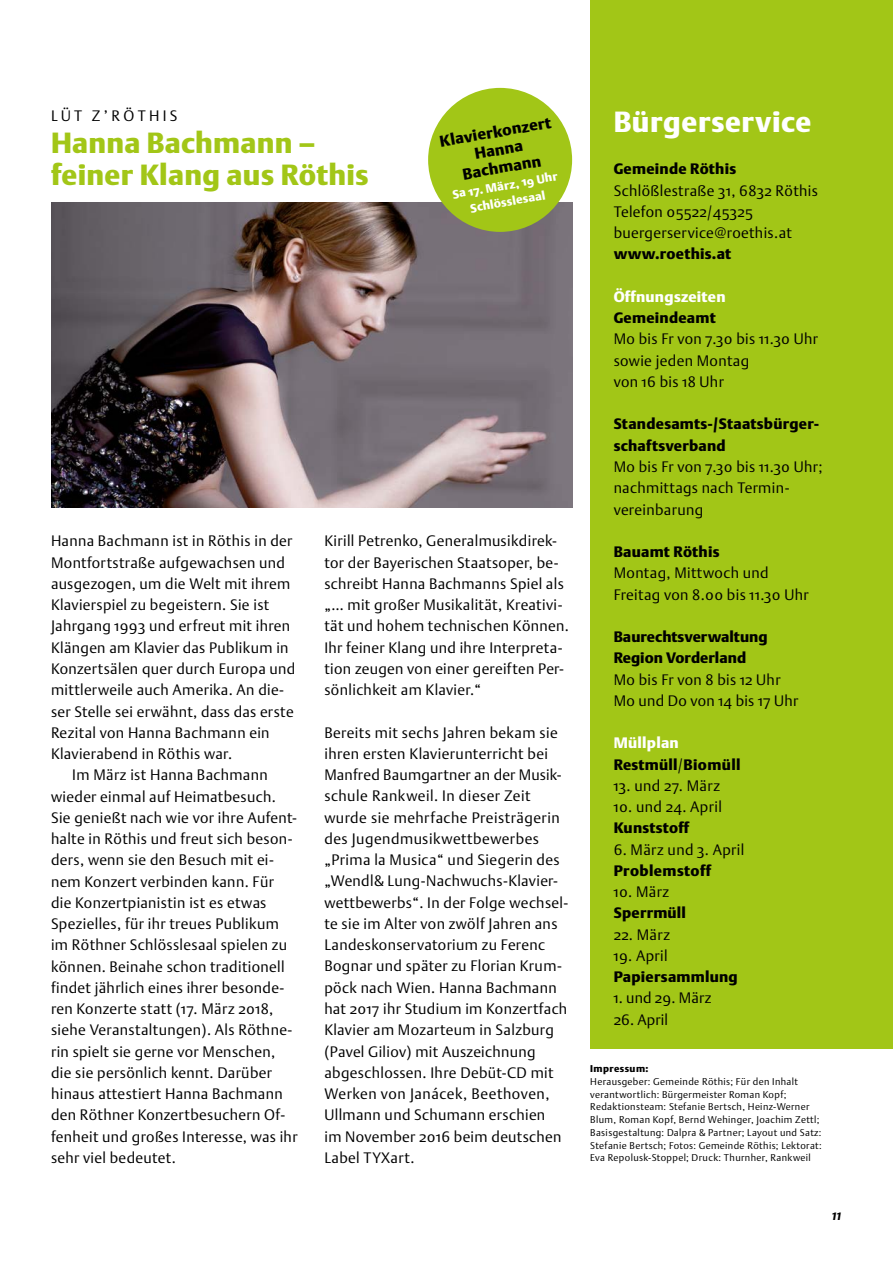
<style>
.page{position:relative;width:893px;height:1263px;background:#fff}
.page>*{position:absolute;margin:0;border:0;box-sizing:border-box;transform-origin:0 0}
.t1{font:900 28.8px/32px "DTL Argo ST";letter-spacing:.01em;color:#a2c617}
.t2{font:900 28.8px "DTL Argo ST";letter-spacing:.02em;color:#fff}
.t3{font:900 15.6px/18px "DTL Argo ST";color:#000;text-align:center}
.t4{font:300 15px/21.3px "DTL Argo ST";letter-spacing:.025em;color:#000}
.t5{font:900 15px/21.3px "DTL Argo ST";letter-spacing:.015em;color:#000}
.t6{font:900 15px "DTL Argo ST";letter-spacing:.015em;color:#fff}
.t7{font:900 12px/16.8px "DTL Argo ST";color:#fff;text-align:center}
.t8{font:italic 900 10.5px "DTL Argo T";color:#000}
.t9{font:300 9.75px/12.8px "DTL Argo ST";letter-spacing:.04em;color:#000}
.t10{font:900 9.75px "DTL Argo ST";letter-spacing:.04em;color:#000}
.s1{color:#fff}
.s2{font-weight:300}
</style>
<div class="page">
<div style="left:590px;top:0;width:303px;height:1049px;background:#a2c617"></div>
<img style="left:51px;top:203px;width:521px;height:304px">
<div style="left:428px;top:88px;width:144px;height:144px;background:#a2c617;border-radius:50%"></div>
<p class="t4" style="left:51px;top:105px;width:11px">lüt</p>
<p class="t4" style="left:92px;top:105px;width:32px">z’röthis</p>
<h1 class="t1" style="left:51px;top:127px;width:319px">Hanna Bachmann – feiner Klang aus Röthis</h1>
<p class="t3" style="left:438px;top:133px;width:115px;rotate:-10deg">Klavierkonzert<br>Hanna<br>Bachmann</p>
<p class="t7" style="left:451px;top:186px;width:108px;rotate:-10deg">Sa 17. März, 19 Uhr<br>Schlösslesaal</p>
<p class="t4" style="left:51px;top:530px;width:243px">Hanna Bachmann ist in Röthis in der</p>
<p class="t4" style="left:51px;top:552px;width:236px">Montfortstraße aufgewachsen und</p>
<p class="t4" style="left:51px;top:573px;width:241px">ausgezogen, um die Welt mit ihrem</p>
<p class="t4" style="left:51px;top:594px;width:220px">Klavierspiel zu begeistern. Sie ist</p>
<p class="t4" style="left:51px;top:615px;width:241px">Jahrgang 1993 und erfreut mit ihren</p>
<p class="t4" style="left:51px;top:637px;width:239px">Klängen am Klavier das Publikum in</p>
<p class="t4" style="left:51px;top:658px;width:246px">Konzertsälen quer durch Europa und</p>
<p class="t4" style="left:51px;top:679px;width:235px">mittlerweile auch Amerika. An die-</p>
<p class="t4" style="left:51px;top:700px;width:244px">ser Stelle sei erwähnt, dass das erste</p>
<p class="t4" style="left:51px;top:722px;width:220px">Rezital von Hanna Bachmann ein</p>
<p class="t4" style="left:51px;top:743px;width:183px">Klavierabend in Röthis war.</p>
<p class="t4" style="left:72px;top:764px;width:197px">Im März ist Hanna Bachmann</p>
<p class="t4" style="left:51px;top:785px;width:226px">wieder einmal auf Heimatbesuch.</p>
<p class="t4" style="left:51px;top:807px;width:248px">Sie genießt nach wie vor ihre Aufent-</p>
<p class="t4" style="left:51px;top:828px;width:243px">halte in Röthis und freut sich beson-</p>
<p class="t4" style="left:51px;top:849px;width:224px">ders, wenn sie den Besuch mit ei-</p>
<p class="t4" style="left:51px;top:870px;width:224px">nem Konzert verbinden kann. Für</p>
<p class="t4" style="left:51px;top:892px;width:217px">die Konzertpianistin ist es etwas</p>
<p class="t4" style="left:51px;top:913px;width:229px">Spezielles, für ihr treues Publikum</p>
<p class="t4" style="left:51px;top:934px;width:238px">im Röthner Schlösslesaal spielen zu</p>
<p class="t4" style="left:51px;top:955px;width:235px">können. Beinahe schon traditionell</p>
<p class="t4" style="left:51px;top:977px;width:235px">findet jährlich eines ihrer besonde-</p>
<p class="t4" style="left:51px;top:998px;width:224px">ren Konzerte statt (17. März 2018,</p>
<p class="t4" style="left:51px;top:1019px;width:243px">siehe Veranstaltungen). Als Röthne-</p>
<p class="t4" style="left:51px;top:1040px;width:226px">rin spielt sie gerne vor Menschen,</p>
<p class="t4" style="left:51px;top:1062px;width:222px">die sie persönlich kennt. Darüber</p>
<p class="t4" style="left:51px;top:1083px;width:233px">hinaus attestiert Hanna Bachmann</p>
<p class="t4" style="left:51px;top:1104px;width:236px">den Röthner Konzertbesuchern Of-</p>
<p class="t4" style="left:51px;top:1125px;width:248px">fenheit und großes Interesse, was ihr</p>
<p class="t4" style="left:51px;top:1147px;width:126px">sehr viel bedeutet.</p>
<p class="t4" style="left:324px;top:530px;width:246px">Kirill Petrenko, Generalmusikdirek&shy;tor der Bayerischen Staatsoper, be&shy;schreibt Hanna Bachmanns Spiel als „… mit großer Musikalität, Kreativi&shy;tät und hohem technischen Können.<br>Ihr feiner Klang und ihre Interpreta&shy;tion zeugen von einer gereiften Per&shy;sönlichkeit am Klavier.“</p>
<p class="t4" style="left:324px;top:721px;width:245px">Bereits mit sechs Jahren bekam sie ihren ersten Klavierunterricht bei<br>Manfred Baumgartner an der Musik&shy;schule Rankweil. In dieser Zeit wurde sie mehrfache Preisträgerin des Jugendmusikwettbewerbes „Prima la Musica“ und Siegerin des „Wendl&amp; Lung-Nachwuchs-Klavier&shy;wettbewerbs“. In der Folge wechsel&shy;te sie im Alter von zwölf Jahren ans<br>Landeskonservatorium zu Ferenc<br>Bognar und später zu Florian Krum&shy;pöck nach Wien. Hanna Bachmann hat 2017 ihr Studium im Konzertfach<br>Klavier am Mozarteum in Salzburg (Pavel Giliov) mit Auszeichnung abgeschlossen. Ihre Debüt-CD mit<br>Werken von Janácek, Beethoven,<br>Ullmann und Schumann erschien<br>im November 2016 beim deutschen<br>Label TYXart.</p>
<h1 class="t2" style="left:614px;top:104px;width:199px">Bürgerservice</h1>
<p class="t5" style="left:614px;top:158px;width:124px">Gemeinde Röthis</p>
<p class="t4" style="left:614px;top:179px;width:206px">Schlößlestraße 31, 6832 Röthis<br>Telefon 05522/45325 buergerservice@roethis.at</p>
<p class="t5" style="left:614px;top:243px;width:119px">www.roethis.at</p>
<p class="t6" style="left:614px;top:288px;width:113px">Öffnungszeiten</p>
<p class="t5" style="left:614px;top:307px;width:104px">Gemeindeamt</p>
<p class="t4" style="left:614px;top:328px;width:206px">Mo bis Fr von 7.30 bis 11.30 Uhr sowie jeden Montag<br>von 16 bis 18 Uhr</p>
<p class="t5" style="left:614px;top:413px;width:207px">Standesamts-/Staatsbürger&shy;schaftsverband</p>
<p class="t4" style="left:614px;top:456px;width:210px">Mo bis Fr von 7.30 bis 11.30 Uhr; nachmittags nach Termin&shy;vereinbarung</p>
<p class="t5" style="left:614px;top:541px;width:107px">Bauamt Röthis</p>
<p class="t4" style="left:614px;top:562px;width:196px">Montag, Mittwoch und<br>Freitag von 8.00 bis 11.30 Uhr</p>
<p class="t5" style="left:614px;top:626px;width:155px">Baurechtsverwaltung<br>Region Vorderland</p>
<p class="t4" style="left:614px;top:668px;width:186px">Mo bis Fr von 8 bis 12 Uhr<br>Mo und Do von 14 bis 17 Uhr</p>
<p class="t5" style="left:614px;top:732px;width:128px"><span class="s1">Müllplan<br></span>Restmüll<span class="s2">/</span>Biomüll</p>
<p class="t4" style="left:614px;top:775px;width:108px">13. und 27. März</p>
<p class="t4" style="left:614px;top:796px;width:110px">10. und 24. April</p>
<p class="t5" style="left:614px;top:817px;width:77px">Kunststoff</p>
<p class="t4" style="left:614px;top:838px;width:132px">6. März und 3. April</p>
<p class="t5" style="left:614px;top:860px;width:99px">Problemstoff</p>
<p class="t4" style="left:614px;top:881px;width:57px">10. März</p>
<p class="t5" style="left:614px;top:902px;width:74px">Sperrmüll</p>
<p class="t4" style="left:614px;top:923px;width:58px">22. März</p>
<p class="t4" style="left:614px;top:945px;width:55px">19. April</p>
<p class="t5" style="left:614px;top:966px;width:126px">Papiersammlung</p>
<p class="t4" style="left:614px;top:987px;width:99px">1. und 29. März</p>
<p class="t4" style="left:614px;top:1009px;width:56px">26. April</p>
<p class="t10" style="left:590px;top:1063px;width:60px">Impressum:</p>
<p class="t9" style="left:590px;top:1075px;width:233px">Herausgeber: Gemeinde Röthis; Für den Inhalt verantwortlich: Bürgermeister Roman Kopf; Redaktionsteam: Stefanie Bertsch, Heinz-Werner Blum, Roman Kopf, Bernd Wehinger, Joachim Zettl; Basisgestaltung: Dalpra &amp; Partner; Layout und Satz:<br>Stefanie Bertsch; Fotos: Gemeinde Röthis; Lektorat:<br>Eva Repolusk-Stoppel; Druck: Thurnher, Rankweil</p>
<p class="t8" style="left:831px;top:1210px;width:12px">11</p>
</div>
